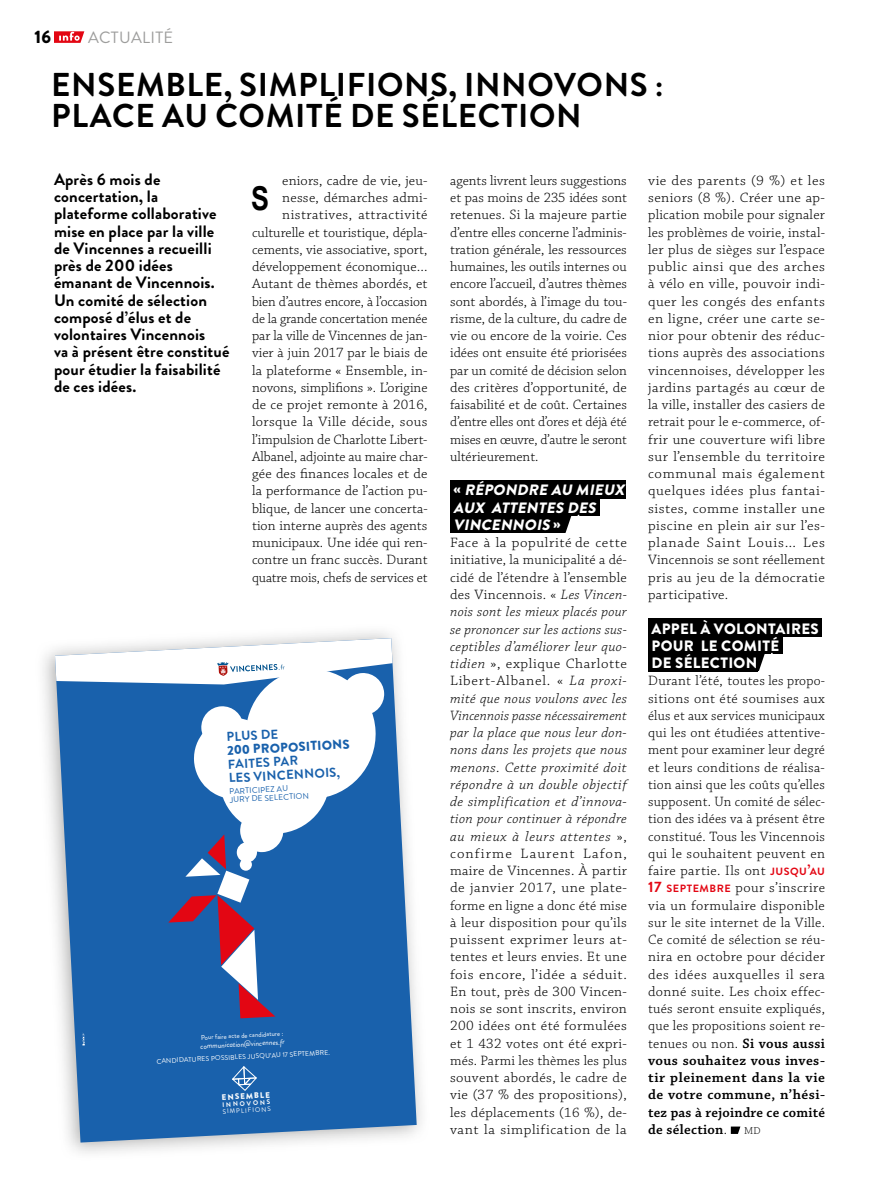
<style>
.page{position:relative;width:893px;height:1191px;background:#fff}
.page>*{position:absolute;margin:0;border:0;box-sizing:border-box;transform-origin:0 0}
.t1{font:700 33px/31.5px "Brandon Grotesque";letter-spacing:.02em;color:#000}
.t2{font:700 32.85px "Arial Narrow";color:#000}
.t3{font:900 18px "Brandon Grotesque";color:#000}
.t4{font:700 16.5px/17.2px "Brandon Grotesque";letter-spacing:.01em;color:#000}
.t5{font:16.35px "Brandon Grotesque";letter-spacing:.02em;color:#9d9d9c}
.t6{font:italic 900 15px/17.2px "Brandon Grotesque";color:#fff}
.t7{font:900 15px/17.2px "Brandon Grotesque";letter-spacing:.02em;color:#fff}
.t8{font:300 14.25px/17.2px "Chaparral Pro";letter-spacing:.005em;color:#000;text-align:justify}
.t9{font:300 14.25px/17.2px "Chaparral Pro";letter-spacing:.005em;color:#000;text-align:justify;scale:1.06 1}
.t10{font:700 12.9px/13.8px "Brandon Grotesque";color:#1961ac}
.t11{font:900 12.9px "Brandon Grotesque";color:#1961ac}
.t12{font:8.25px/8.4px "Brandon Grotesque";color:#1961ac}
.t13{font:900 7.95px "Brandon Grotesque";color:#fff}
.t14{font:italic 7.8px "Brandon Grotesque";color:#fff}
.t15{font:6.75px "Brandon Grotesque";color:#fff}
.t16{font:6.6px "Brandon Grotesque";color:#fff}
.t17{font:700 6.6px "Brandon Grotesque";color:#fff}
.s1{font-style:normal}
.s2{font-style:italic}
.s3{font-family:"Brandon Grotesque";font-weight:700;font-size:10.5px;color:#e30613}
.s4{font-family:"Brandon Grotesque";font-weight:700;font-size:15px;color:#e30613}
.s5{font-weight:600}
.s6{font-size:10.5px}
</style>
<div class="page">
<div style="left:450px;top:480px;width:176px;height:18px;background:#000"></div>
<div style="left:450px;top:498px;width:149px;height:18px;background:#000"></div>
<div style="left:450px;top:515px;width:114px;height:18px;background:#000"></div>
<svg style="left:564px;top:515px;width:15px;height:18px"></svg>
<div style="left:648px;top:618px;width:174px;height:18px;background:#000"></div>
<div style="left:648px;top:636px;width:135px;height:18px;background:#000"></div>
<div style="left:648px;top:653px;width:109px;height:18px;background:#000"></div>
<svg style="left:757px;top:653px;width:16px;height:19px"></svg>
<svg style="left:731px;top:1126px;width:9px;height:8px"></svg>
<svg style="left:57px;top:638px;width:360px;height:504px;background:#477fba"></svg>
<svg style="left:55px;top:638px;width:337px;height:380px"></svg>
<svg style="left:407px;top:881px;width:8px;height:7px"></svg>
<svg style="left:384px;top:1139px;width:28px;height:3px"></svg>
<svg style="left:54px;top:31px;width:30px;height:12px"></svg>
<p class="t3" style="left:35px;top:24px;width:18px">16</p>
<p class="t5" style="left:88px;top:26px;width:87px">ACTUALITÉ</p>
<h1 class="t1" style="left:51px;top:69px;width:614px">ENSEMBLE, SIMPLIFIONS, INNOVONS :<br>PLACE AU COMITÉ DE SÉLECTION</h1>
<p class="t4" style="left:54px;top:171px;width:177px">Après 6 mois de concertation, la plateforme collaborative mise en place par la ville de Vincennes a recueilli près de 200 idées émanant de Vincennois.<br>Un comité de sélection composé d’élus et de volontaires Vincennois<br>va à présent être constitué pour étudier la faisabilité de ces idées.</p>
<p class="t8" style="left:252px;top:172px;width:177px;text-align:right">eniors, cadre de vie, jeu&shy;nesse, démarches admi&shy;nistratives, attractivité culturelle et touristique, dépla&shy;cements, vie associative, sport, développement économique…<br>Autant de thèmes abordés, et bien d’autres encore, à l’occasion de la grande concertation menée par la ville de Vincennes de jan&shy;vier à juin 2017 par le biais de la plateforme « Ensemble, in&shy;novons, simplifions ». L’origine de ce projet remonte à 2016, lorsque la Ville décide, sous l’impulsion de Charlotte Libert-<br>Albanel, adjointe au maire char&shy;gée des finances locales et de la performance de l’action pu&shy;blique, de lancer une concerta&shy;tion interne auprès des agents municipaux. Une idée qui ren&shy;contre un franc succès. Durant quatre mois, chefs de services et</p>
<p class="t8" style="left:450px;top:172px;width:178px">agents livrent leurs suggestions et pas moins de 235 idées sont retenues. Si la majeure partie d’entre elles concerne l’adminis&shy;tration générale, les ressources humaines, les outils internes ou encore l’accueil, d’autres thèmes sont abordés, à l’image du tou&shy;risme, de la culture, du cadre de vie ou encore de la voirie. Ces idées ont ensuite été priorisées par un comité de décision selon des critères d’opportunité, de faisabilité et de coût. Certaines d’entre elles ont d’ores et déjà été mises en œuvre, d’autre le seront ultérieurement.</p>
<h2 class="t2" style="left:251px;top:174px;width:19px">S</h2>
<p class="t6" style="left:453px;top:482px;width:176px"><span class="s1">«</span> RÉPONDRE AU MIEUX<br>AUX ATTENTES DES<br>VINCENNOIS <span class="s1">»</span></p>
<p class="t9" style="left:450px;top:535px;width:168px">Face à la populrité de cette initiative, la municipalité a dé&shy;cidé de l’étendre à l’ensemble des Vincennois. « <span class="s2">Les Vincen&shy;nois sont les mieux placés pour se prononcer sur les actions sus&shy;ceptibles d’améliorer leur quo&shy;tidien</span> », explique Charlotte Libert-Albanel. « <span class="s2">La proxi&shy;mité que nous voulons avec les Vincennois passe nécessairement par la place que nous leur don&shy;nons dans les projets que nous menons. Cette proximité doit répondre à un double objectif de simplification et d’innova&shy;tion pour continuer à répondre au mieux à leurs attentes</span> », confirme Laurent Lafon, maire de Vincennes. À partir de janvier 2017, une plate&shy;forme en ligne a donc été mise à leur disposition pour qu’ils puissent exprimer leurs at&shy;tentes et leurs envies. Et une fois encore, l’idée a séduit.<br>En tout, près de 300 Vincen&shy;nois se sont inscrits, environ 200 idées ont été formulées et 1 432 votes ont été expri&shy;més. Parmi les thèmes les plus souvent abordés, le cadre de vie (37 % des propositions), les déplacements (16 %), de&shy;vant la simplification de la</p>
<p class="t10" style="left:226px;top:730px;width:53px;rotate:-3deg">PLUS DE</p>
<p class="t11" style="left:227px;top:741px;width:124px;rotate:-3deg">200 PROPOSITIONS</p>
<p class="t10" style="left:228px;top:757px;width:113px;rotate:-3deg">FAITES PAR<br>LES VINCENNOIS,</p>
<p class="t12" style="left:229px;top:787px;width:81px;rotate:-3deg">PARTICIPEZ AU<br>JURY DE SELECTION</p>
<p class="t15" style="left:201px;top:1033px;width:84px;rotate:-3deg">Pour faire acte de candidature :</p>
<p class="t14" style="left:200px;top:1040px;width:86px;rotate:-3deg">communication@vincennes.fr</p>
<p class="t15" style="left:156px;top:1056px;width:175px;rotate:-3deg">CANDIDATURES POSSIBLES JUSQU’AU 17 SEPTEMBRE.</p>
<p class="t13" style="left:222px;top:1091px;width:50px;rotate:-3deg">ENSEMBLE</p>
<p class="t17" style="left:222px;top:1100px;width:50px;rotate:-3deg">INNOVONS</p>
<p class="t16" style="left:222px;top:1106px;width:50px;rotate:-3deg">SIMPLIFIONS</p>
<p class="t9" style="left:648px;top:172px;width:168px">vie des parents (9 %) et les seniors (8 %). Créer une ap&shy;plication mobile pour signaler les problèmes de voirie, instal&shy;ler plus de sièges sur l’espace public ainsi que des arches à vélo en ville, pouvoir indi&shy;quer les congés des enfants en ligne, créer une carte se&shy;nior pour obtenir des réduc&shy;tions auprès des associations vincennoises, développer les jardins partagés au cœur de la ville, installer des casiers de retrait pour le e-commerce, of&shy;frir une couverture wifi libre sur l’ensemble du territoire communal mais également quelques idées plus fantai&shy;sistes, comme installer une piscine en plein air sur l’es&shy;planade Saint Louis… Les Vincennois se sont réellement pris au jeu de la démocratie participative.</p>
<p class="t7" style="left:652px;top:620px;width:169px">APPEL À VOLONTAIRES<br>POUR LE COMITÉ<br>DE SÉLECTION</p>
<p class="t8" style="left:648px;top:673px;width:178px">Durant l’été, toutes les propo&shy;sitions ont été soumises aux élus et aux services municipaux qui les ont étudiées attentive&shy;ment pour examiner leur degré et leurs conditions de réalisa&shy;tion ainsi que les coûts qu’elles supposent. Un comité de sélec&shy;tion des idées va à présent être constitué. Tous les Vincennois qui le souhaitent peuvent en faire partie. Ils ont <span class="s3">JUSQU</span><span class="s4">’</span><span class="s3">AU </span><span class="s4">17</span> <span class="s3">SEPTEMBRE</span> pour s’inscrire via un formulaire disponible sur le site internet de la Ville.<br>Ce comité de sélection se réu&shy;nira en octobre pour décider des idées auxquelles il sera donné suite. Les choix effec&shy;tués seront ensuite expliqués, que les propositions soient re&shy;tenues ou non. <span class="s5">Si vous aussi vous souhaitez vous inves&shy;tir pleinement dans la vie de votre commune, n’hési&shy;tez pas à rejoindre ce comité de sélection</span>. <span class="s6">MD</span></p>
</div>
